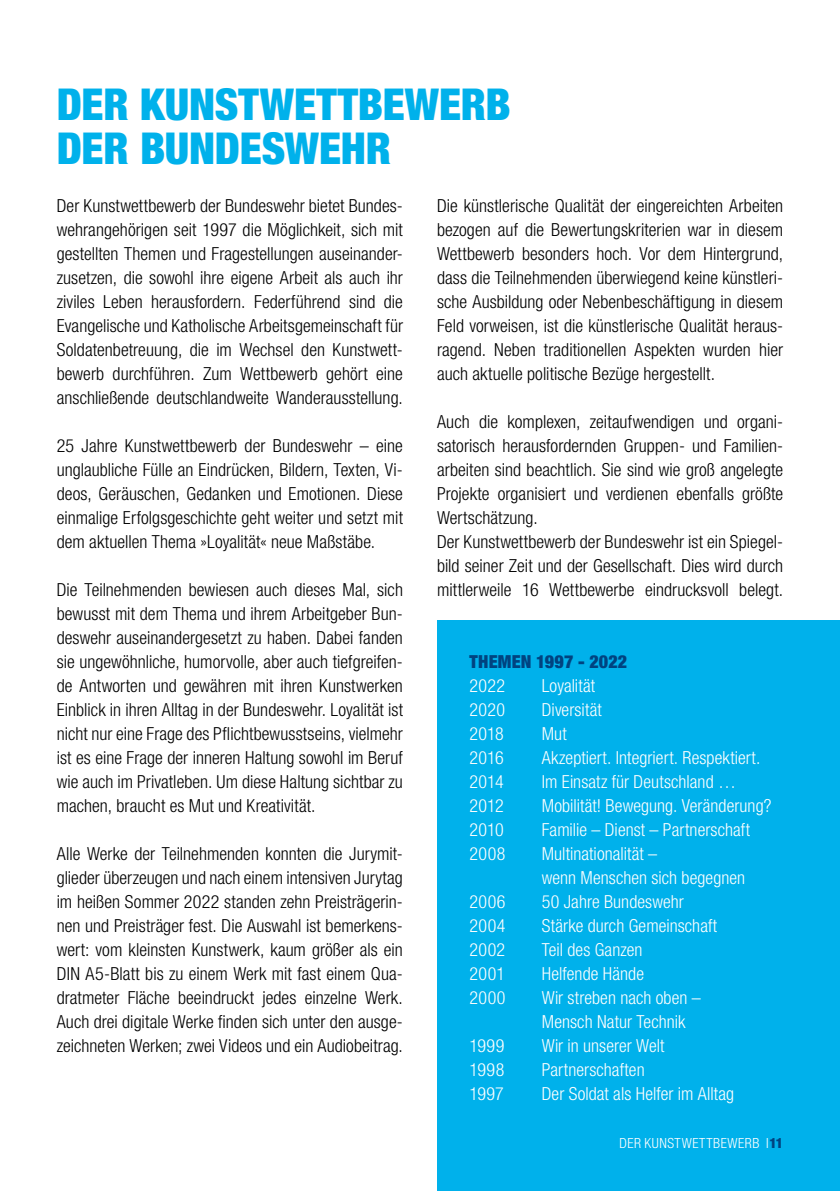
<style>
.page{position:relative;width:840px;height:1191px;background:#fff}
.page>*{position:absolute;margin:0;border:0;box-sizing:border-box;transform-origin:0 0}
.t1{font:900 condensed 44px/44px "Helvetica Neue LTW1 G";letter-spacing:-.005em;color:#00b1eb}
.t2{font:300 condensed 18px/24px "Helvetica Neue LTW1 G";letter-spacing:.005em;color:#000;text-align:justify}
.t3{font:300 condensed 18px/24px "Helvetica Neue LTW1 G";letter-spacing:.005em;color:#fff}
.t4{font:900 condensed 18px "Helvetica Neue LTW1 G";letter-spacing:.01em;color:#004380}
.t5{font:300 condensed 14px "Helvetica Neue LTW1 G";letter-spacing:.04em;color:#fff}
.s1{font-weight:900;color:#004380}
</style>
<div class="page">
<div style="left:437px;top:620px;width:402px;height:571px;background:#00b1eb"></div>
<h1 class="t1" style="left:57px;top:82px;width:455px">DER KUNSTWETTBEWERB<br>DER BUNDESWEHR</h1>
<p class="t2" style="left:437px;top:194px;width:347px">Die künstlerische Qualität der eingereichten Arbeiten bezogen auf die Bewertungskriterien war in diesem Wettbewerb besonders hoch. Vor dem Hintergrund, dass die Teilnehmenden überwiegend keine künstleri&shy;sche Ausbildung oder Nebenbeschäftigung in diesem Feld vorweisen, ist die künstlerische Qualität heraus&shy;ragend. Neben traditionellen Aspekten wurden hier auch aktuelle politische Bezüge hergestellt.</p>
<p class="t2" style="left:437px;top:410px;width:347px;text-align:left">Auch die komplexen, zeitaufwendigen und organi&shy;satorisch herausfordernden Gruppen- und Familien&shy;arbeiten sind beachtlich. Sie sind wie groß angelegte Projekte organisiert und verdienen ebenfalls größte Wertschätzung.<br>Der Kunstwettbewerb der Bundeswehr ist ein Spiegel&shy;bild seiner Zeit und der Gesellschaft. Dies wird durch mittlerweile 16 Wettbewerbe eindrucksvoll belegt.</p>
<p class="t2" style="left:57px;top:194px;width:347px">Der Kunstwettbewerb der Bundeswehr bietet Bundes&shy;wehrangehörigen seit 1997 die Möglichkeit, sich mit gestellten Themen und Fragestellungen auseinander&shy;zusetzen, die sowohl ihre eigene Arbeit als auch ihr ziviles Leben herausfordern. Federführend sind die Evangelische und Katholische Arbeitsgemeinschaft für Soldatenbetreuung, die im Wechsel den Kunstwett&shy;bewerb durchführen. Zum Wettbewerb gehört eine anschließende deutschlandweite Wanderausstellung.</p>
<p class="t2" style="left:57px;top:434px;width:347px">25 Jahre Kunstwettbewerb der Bundeswehr – eine unglaubliche Fülle an Eindrücken, Bildern, Texten, Vi&shy;deos, Geräuschen, Gedanken und Emotionen. Diese einmalige Erfolgsgeschichte geht weiter und setzt mit dem aktuellen Thema »Loyalität« neue Maßstäbe.</p>
<p class="t2" style="left:57px;top:578px;width:347px">Die Teilnehmenden bewiesen auch dieses Mal, sich bewusst mit dem Thema und ihrem Arbeitgeber Bun&shy;deswehr auseinandergesetzt zu haben. Dabei fanden sie ungewöhnliche, humorvolle, aber auch tiefgreifen&shy;de Antworten und gewähren mit ihren Kunstwerken Einblick in ihren Alltag in der Bundeswehr. Loyalität ist nicht nur eine Frage des Pflichtbewusstseins, vielmehr ist es eine Frage der inneren Haltung sowohl im Beruf wie auch im Privatleben. Um diese Haltung sichtbar zu machen, braucht es Mut und Kreativität.</p>
<p class="t2" style="left:57px;top:842px;width:347px">Alle Werke der Teilnehmenden konnten die Jurymit&shy;glieder überzeugen und nach einem intensiven Jurytag im heißen Sommer 2022 standen zehn Preisträgerin&shy;nen und Preisträger fest. Die Auswahl ist bemerkens&shy;wert: vom kleinsten Kunstwerk, kaum größer als ein DIN A5-Blatt bis zu einem Werk mit fast einem Qua&shy;dratmeter Fläche beeindruckt jedes einzelne Werk.<br>Auch drei digitale Werke finden sich unter den ausge&shy;zeichneten Werken; zwei Videos und ein Audiobeitrag.</p>
<p class="t4" style="left:469px;top:651px;width:159px">THEMEN 1997 - 2022</p>
<p class="t3" style="left:469px;top:674px;width:37px">2022</p>
<p class="t3" style="left:541px;top:674px;width:55px">Loyalität</p>
<p class="t3" style="left:469px;top:698px;width:37px">2020</p>
<p class="t3" style="left:541px;top:698px;width:61px">Diversität</p>
<p class="t3" style="left:469px;top:722px;width:36px">2018</p>
<p class="t3" style="left:541px;top:722px;width:27px">Mut</p>
<p class="t3" style="left:469px;top:746px;width:36px">2016</p>
<p class="t3" style="left:541px;top:746px;width:220px">Akzeptiert. Integriert. Respektiert.</p>
<p class="t3" style="left:469px;top:770px;width:36px">2014</p>
<p class="t3" style="left:541px;top:770px;width:196px">Im Einsatz für Deutschland …</p>
<p class="t3" style="left:469px;top:794px;width:35px">2012</p>
<p class="t3" style="left:541px;top:794px;width:231px">Mobilität! Bewegung. Veränderung?</p>
<p class="t3" style="left:469px;top:818px;width:36px">2010</p>
<p class="t3" style="left:541px;top:818px;width:210px">Familie – Dienst – Partnerschaft</p>
<p class="t3" style="left:469px;top:842px;width:37px">2008</p>
<p class="t3" style="left:541px;top:842px;width:205px">Multinationalität –<br>wenn Menschen sich begegnen</p>
<p class="t3" style="left:469px;top:890px;width:37px">2006</p>
<p class="t3" style="left:541px;top:890px;width:143px">50 Jahre Bundeswehr</p>
<p class="t3" style="left:469px;top:914px;width:37px">2004</p>
<p class="t3" style="left:541px;top:914px;width:177px">Stärke durch Gemeinschaft</p>
<p class="t3" style="left:469px;top:938px;width:37px">2002</p>
<p class="t3" style="left:541px;top:938px;width:102px">Teil des Ganzen</p>
<p class="t3" style="left:469px;top:962px;width:37px">2001</p>
<p class="t3" style="left:541px;top:962px;width:104px">Helfende Hände</p>
<p class="t3" style="left:469px;top:986px;width:37px">2000</p>
<p class="t3" style="left:541px;top:986px;width:160px">Wir streben nach oben –<br>Mensch Natur Technik</p>
<p class="t3" style="left:469px;top:1034px;width:36px">1999</p>
<p class="t3" style="left:541px;top:1034px;width:124px">Wir in unserer Welt</p>
<p class="t3" style="left:469px;top:1058px;width:36px">1998</p>
<p class="t3" style="left:541px;top:1058px;width:104px">Partnerschaften</p>
<p class="t3" style="left:469px;top:1082px;width:36px">1997</p>
<p class="t3" style="left:541px;top:1082px;width:194px">Der Soldat als Helfer im Alltag</p>
<p class="t5" style="left:619px;top:1135px;width:165px">DER KUNSTWETTBEWERB I <span class="s1">11</span></p>
</div>
